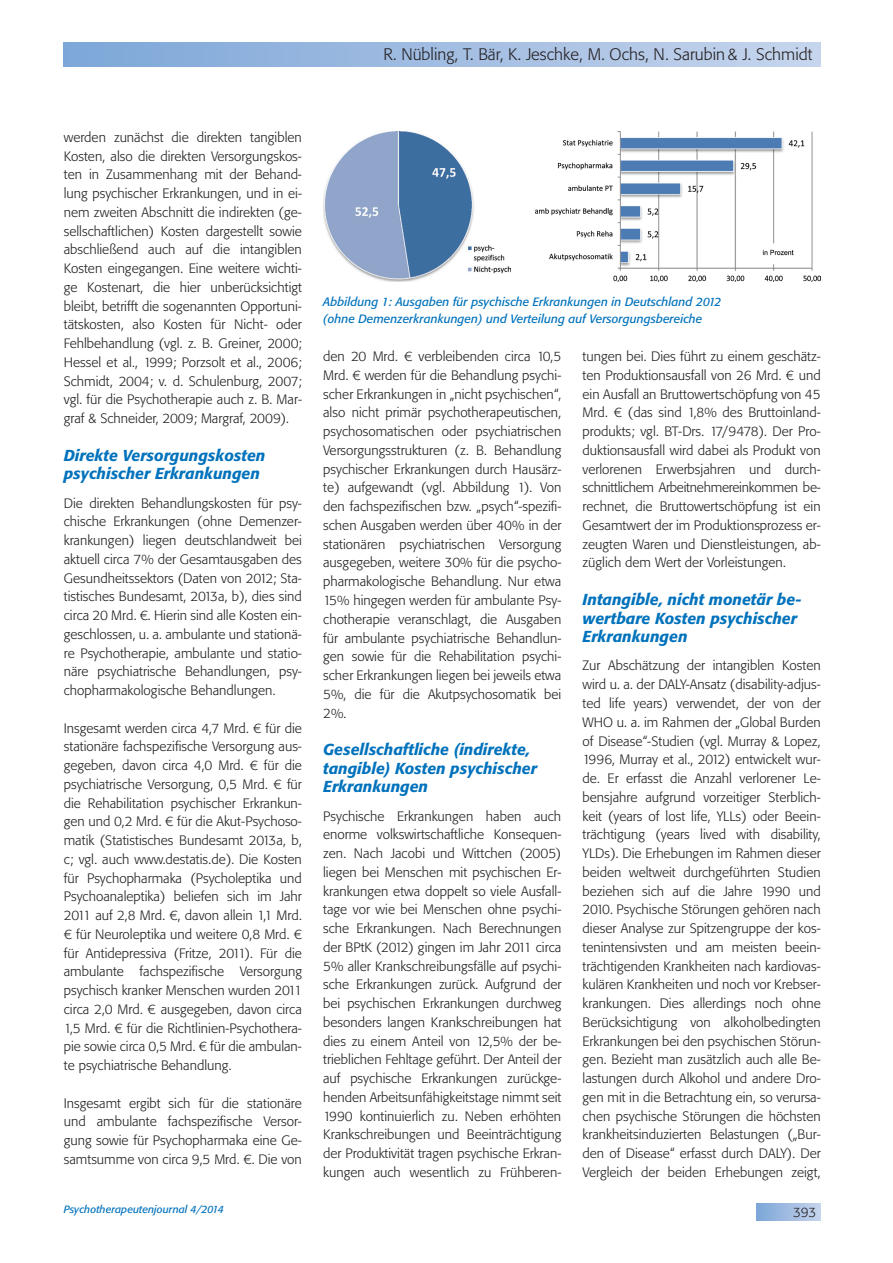
<style>
.page{position:relative;width:893px;height:1263px;background:#fff}
.page>*{position:absolute;margin:0;border:0;box-sizing:border-box;transform-origin:0 0}
.t1{font:300 16.5px "Tn T Form BSK";color:#231f20}
.t2{font:italic 500 15.75px/18.8px "Tn T Form BSK";color:#0072bc}
.t3{font:300 13.5px/18.8px "Tn T Form BSK";color:#231f20;text-align:justify}
.t4{font:italic 12px/16.5px "Tn T Form BSK";color:#0072bc}
.t5{font:italic 10.5px "Tn T Form BSK";color:#0072bc}
</style>
<div class="page">
<div style="left:64px;top:43px;width:757px;height:24px;background:linear-gradient(to right,#7da6d8,#c6d5ec)"></div>
<div style="left:757px;top:1203px;width:64px;height:17px;background:linear-gradient(to right,#7da6d8,#c4d3ec)"></div>
<img style="left:323px;top:132px;width:187px;height:149px">
<img style="left:536px;top:132px;width:285px;height:149px">
<p class="t1" style="left:383px;top:44px;width:430px">R. Nübling, T. Bär, K. Jeschke, M. Ochs, N. Sarubin &amp; J. Schmidt</p>
<p class="t3" style="left:64px;top:128px;width:240px">werden zunächst die direkten tangiblen Kosten, also die direkten Versorgungskos&shy;ten in Zusammenhang mit der Behand&shy;lung psychischer Erkrankungen, und in ei&shy;nem zweiten Abschnitt die indirekten (ge&shy;sellschaftlichen) Kosten dargestellt sowie abschließend auch auf die intangiblen Kosten eingegangen. Eine weitere wichti&shy;ge Kostenart, die hier unberücksichtigt bleibt, betrifft die sogenannten Opportuni&shy;tätskosten, also Kosten für Nicht- oder Fehlbehandlung (vgl. z. B. Greiner, 2000; Hessel et al., 1999; Porzsolt et al., 2006; Schmidt, 2004; v. d. Schulenburg, 2007; vgl. für die Psychotherapie auch z. B. Mar&shy;graf &amp; Schneider, 2009; Margraf, 2009).</p>
<p class="t2" style="left:64px;top:446px;width:203px">Direkte Versorgungskosten psychischer Erkrankungen</p>
<p class="t3" style="left:64px;top:493px;width:240px">Die direkten Behandlungskosten für psy&shy;chische Erkrankungen (ohne Demenzer&shy;krankungen) liegen deutschlandweit bei aktuell circa 7% der Gesamtausgaben des Gesundheitssektors (Daten von 2012; Sta&shy;tistisches Bundesamt, 2013a, b), dies sind circa 20 Mrd. €. Hierin sind alle Kosten ein&shy;geschlossen, u. a. ambulante und stationä&shy;re Psychotherapie, ambulante und statio&shy;näre psychiatrische Behandlungen, psy&shy;chopharmakologische Behandlungen.</p>
<p class="t3" style="left:64px;top:718px;width:240px">Insgesamt werden circa 4,7 Mrd. € für die stationäre fachspezifische Versorgung aus&shy;gegeben, davon circa 4,0 Mrd. € für die psychiatrische Versorgung, 0,5 Mrd. € für die Rehabilitation psychischer Erkrankun&shy;gen und 0,2 Mrd. € für die Akut-Psychoso&shy;matik (Statistisches Bundesamt 2013a, b, c; vgl. auch www.destatis.de). Die Kosten für Psychopharmaka (Psycholeptika und Psychoanaleptika) beliefen sich im Jahr 2011 auf 2,8 Mrd. €, davon allein 1,1 Mrd. € für Neuroleptika und weitere 0,8 Mrd. € für Antidepressiva (Fritze, 2011). Für die ambulante fachspezifische Versorgung psychisch kranker Menschen wurden 2011 circa 2,0 Mrd. € ausgegeben, davon circa 1,5 Mrd. € für die Richtlinien-Psychothera&shy;pie sowie circa 0,5 Mrd. € für die ambulan&shy;te psychiatrische Behandlung.</p>
<p class="t3" style="left:64px;top:1093px;width:240px">Insgesamt ergibt sich für die stationäre und ambulante fachspezifische Versor&shy;gung sowie für Psychopharmaka eine Ge&shy;samtsumme von circa 9,5 Mrd. €. Die von</p>
<p class="t4" style="left:323px;top:294px;width:400px">Abbildung 1: Ausgaben für psychische Erkrankungen in Deutschland 2012 (ohne Demenzerkrankungen) und Verteilung auf Versorgungsbereiche</p>
<p class="t3" style="left:323px;top:347px;width:240px">den 20 Mrd. € verbleibenden circa 10,5<br>Mrd. € werden für die Behandlung psychi&shy;scher Erkrankungen in „nicht psychischen“, also nicht primär psychotherapeutischen, psychosomatischen oder psychiatrischen Versorgungsstrukturen (z. B. Behandlung psychischer Erkrankungen durch Hausärz&shy;te) aufgewandt (vgl. Abbildung 1). Von den fachspezifischen bzw. „psych“-spezifi&shy;schen Ausgaben werden über 40% in der stationären psychiatrischen Versorgung ausgegeben, weitere 30% für die psycho&shy;pharmakologische Behandlung. Nur etwa 15% hingegen werden für ambulante Psy&shy;chotherapie veranschlagt, die Ausgaben für ambulante psychiatrische Behandlun&shy;gen sowie für die Rehabilitation psychi&shy;scher Erkrankungen liegen bei jeweils etwa 5%, die für die Akutpsychosomatik bei 2%.</p>
<p class="t2" style="left:323px;top:740px;width:215px">Gesellschaftliche (indirekte, tangible) Kosten psychischer<br>Erkrankungen</p>
<p class="t3" style="left:323px;top:806px;width:240px">Psychische Erkrankungen haben auch enorme volkswirtschaftliche Konsequen&shy;zen. Nach Jacobi und Wittchen (2005) liegen bei Menschen mit psychischen Er&shy;krankungen etwa doppelt so viele Ausfall&shy;tage vor wie bei Menschen ohne psychi&shy;sche Erkrankungen. Nach Berechnungen der BPtK (2012) gingen im Jahr 2011 circa 5% aller Krankschreibungsfälle auf psychi&shy;sche Erkrankungen zurück. Aufgrund der bei psychischen Erkrankungen durchweg besonders langen Krankschreibungen hat dies zu einem Anteil von 12,5% der be&shy;trieblichen Fehltage geführt. Der Anteil der auf psychische Erkrankungen zurückge&shy;henden Arbeitsunfähigkeitstage nimmt seit 1990 kontinuierlich zu. Neben erhöhten Krankschreibungen und Beeinträchtigung der Produktivität tragen psychische Erkran&shy;kungen auch wesentlich zu Frühberen-</p>
<p class="t3" style="left:583px;top:347px;width:240px">tungen bei. Dies führt zu einem geschätz&shy;ten Produktionsausfall von 26 Mrd. € und ein Ausfall an Bruttowertschöpfung von 45<br>Mrd. € (das sind 1,8% des Bruttoinland&shy;produkts; vgl. BT-Drs. 17/9478). Der Pro&shy;duktionsausfall wird dabei als Produkt von verlorenen Erwerbsjahren und durch&shy;schnittlichem Arbeitnehmereinkommen be&shy;rechnet, die Bruttowertschöpfung ist ein Gesamtwert der im Produktionsprozess er&shy;zeugten Waren und Dienstleistungen, ab&shy;züglich dem Wert der Vorleistungen.</p>
<p class="t2" style="left:583px;top:590px;width:220px">Intangible, nicht monetär be&shy;wertbare Kosten psychischer<br>Erkrankungen</p>
<p class="t3" style="left:583px;top:656px;width:240px">Zur Abschätzung der intangiblen Kosten wird u. a. der DALY-Ansatz (disability-adjus&shy;ted life years) verwendet, der von der WHO u. a. im Rahmen der „Global Burden of Disease“-Studien (vgl. Murray &amp; Lopez, 1996, Murray et al., 2012) entwickelt wur&shy;de. Er erfasst die Anzahl verlorener Le&shy;bensjahre aufgrund vorzeitiger Sterblich&shy;keit (years of lost life, YLLs) oder Beein&shy;trächtigung (years lived with disability, YLDs). Die Erhebungen im Rahmen dieser beiden weltweit durchgeführten Studien beziehen sich auf die Jahre 1990 und 2010. Psychische Störungen gehören nach dieser Analyse zur Spitzengruppe der kos&shy;tenintensivsten und am meisten beein&shy;trächtigenden Krankheiten nach kardiovas&shy;kulären Krankheiten und noch vor Krebser&shy;krankungen. Dies allerdings noch ohne Berücksichtigung von alkoholbedingten Erkrankungen bei den psychischen Störun&shy;gen. Bezieht man zusätzlich auch alle Be&shy;lastungen durch Alkohol und andere Dro&shy;gen mit in die Betrachtung ein, so verursa&shy;chen psychische Störungen die höchsten krankheitsinduzierten Belastungen („Bur&shy;den of Disease“ erfasst durch DALY). Der Vergleich der beiden Erhebungen zeigt,</p>
<p class="t5" style="left:64px;top:1203px;width:162px">Psychotherapeutenjournal 4/2014</p>
<p class="t3" style="left:793px;top:1202px;width:25px">393</p>
</div>
